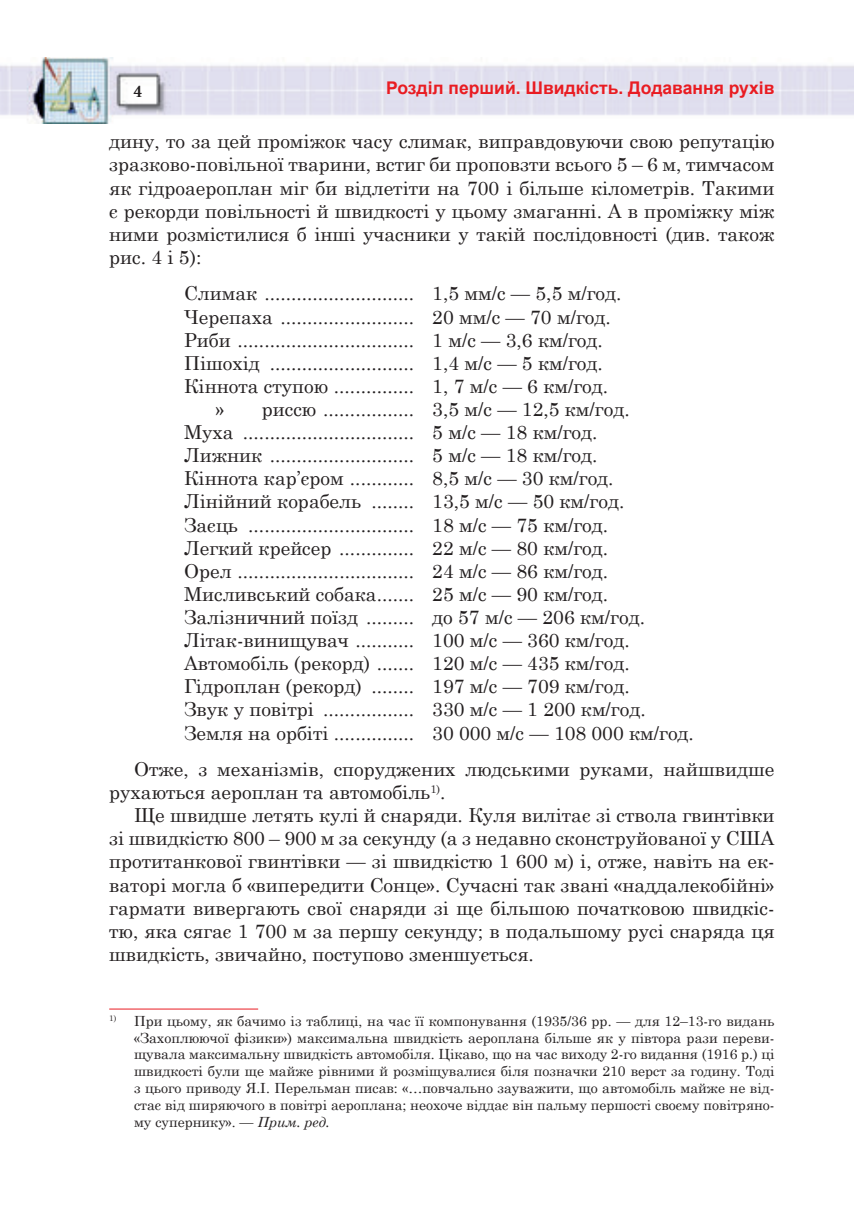
<style>
.page{position:relative;width:854px;height:1226px;background:#fff}
.page>*{position:absolute;margin:0;border:0;box-sizing:border-box;transform-origin:0 0}
.Text__centre{font:19.25px "Century Schoolbook";color:#231f20}
.Text{font:19.25px/23.1px "Century Schoolbook";color:#231f20;text-align:justify}
.t1{font:700 17.5px "Arial";color:#e91c22}
.t2{font:700 17.5px "Minion Cyrillic";color:#231f20}
.Виноска{font:14px/16.8px "Century Schoolbook";color:#231f20;text-align:justify}
.s1{font-style:italic}
</style>
<div class="page">
<img style="left:0;top:57px;width:852px;height:66px">
<hr style="left:109px;top:1008px;width:149px;height:1px;background:#e91c22">
<p class="t2" style="left:134px;top:81px;width:10px">4</p>
<p class="t1" style="left:386px;top:76px;width:389px">Розділ перший. Швидкість. Додавання рухів</p>
<p class="Text" style="left:109px;top:128px;width:666px">дину, то за цей проміжок часу слимак, виправдовуючи свою репутацію зразково-повільної тварини, встиг би проповзти всього 5 – 6 м, тимчасом як гідроаероплан міг би відлетіти на 700 і більше кілометрів. Такими є рекорди повільності й швидкості у цьому змаганні. А в проміжку між ними розмістилися б інші учасники у такій послідовності (див. також рис. 4 і 5):</p>
<p class="Text__centre" style="left:184px;top:277px;width:232px">Слимак ............................</p>
<p class="Text__centre" style="left:184px;top:300px;width:232px">Черепаха .........................</p>
<p class="Text__centre" style="left:184px;top:323px;width:232px">Риби .................................</p>
<p class="Text__centre" style="left:184px;top:346px;width:232px">Пішохід ...........................</p>
<p class="Text__centre" style="left:184px;top:370px;width:232px">Кіннота ступою ...............</p>
<p class="Text__centre" style="left:216px;top:393px;width:199px">» риссю .................</p>
<p class="Text__centre" style="left:184px;top:416px;width:232px">Муха ................................</p>
<p class="Text__centre" style="left:184px;top:439px;width:232px">Лижник ...........................</p>
<p class="Text__centre" style="left:184px;top:462px;width:232px">Кіннота кар’єром ............</p>
<p class="Text__centre" style="left:184px;top:485px;width:232px">Лінійний корабель ........</p>
<p class="Text__centre" style="left:184px;top:508px;width:232px">Заєць ...............................</p>
<p class="Text__centre" style="left:184px;top:531px;width:232px">Легкий крейсер ..............</p>
<p class="Text__centre" style="left:184px;top:554px;width:232px">Орел .................................</p>
<p class="Text__centre" style="left:184px;top:577px;width:231px">Мисливський собака.......</p>
<p class="Text__centre" style="left:184px;top:601px;width:231px">Залізничний поїзд .........</p>
<p class="Text__centre" style="left:184px;top:624px;width:232px">Літак-винищувач ...........</p>
<p class="Text__centre" style="left:184px;top:647px;width:232px">Автомобіль (рекорд) .......</p>
<p class="Text__centre" style="left:184px;top:670px;width:232px">Гідроплан (рекорд) ........</p>
<p class="Text__centre" style="left:184px;top:693px;width:232px">Звук у повітрі .................</p>
<p class="Text__centre" style="left:184px;top:716px;width:232px">Земля на орбіті ...............</p>
<p class="Text__centre" style="left:432px;top:277px;width:191px">1,5 мм/с — 5,5 м/год.</p>
<p class="Text__centre" style="left:432px;top:300px;width:180px">20 мм/с — 70 м/год.</p>
<p class="Text__centre" style="left:432px;top:323px;width:172px">1 м/с — 3,6 км/год.</p>
<p class="Text__centre" style="left:432px;top:346px;width:172px">1,4 м/с — 5 км/год.</p>
<p class="Text__centre" style="left:432px;top:370px;width:177px">1, 7 м/с — 6 км/год.</p>
<p class="Text__centre" style="left:432px;top:393px;width:199px">3,5 м/с — 12,5 км/год.</p>
<p class="Text__centre" style="left:432px;top:416px;width:167px">5 м/с — 18 км/год.</p>
<p class="Text__centre" style="left:432px;top:439px;width:167px">5 м/с — 18 км/год.</p>
<p class="Text__centre" style="left:432px;top:462px;width:183px">8,5 м/с — 30 км/год.</p>
<p class="Text__centre" style="left:432px;top:485px;width:193px">13,5 м/с — 50 км/год.</p>
<p class="Text__centre" style="left:432px;top:508px;width:177px">18 м/с — 75 км/год.</p>
<p class="Text__centre" style="left:432px;top:531px;width:177px">22 м/с — 80 км/год.</p>
<p class="Text__centre" style="left:432px;top:554px;width:177px">24 м/с — 86 км/год.</p>
<p class="Text__centre" style="left:432px;top:577px;width:177px">25 м/с — 90 км/год.</p>
<p class="Text__centre" style="left:432px;top:601px;width:214px">до 57 м/с — 206 км/год.</p>
<p class="Text__centre" style="left:432px;top:624px;width:199px">100 м/с — 360 км/год.</p>
<p class="Text__centre" style="left:432px;top:647px;width:199px">120 м/с — 435 км/год.</p>
<p class="Text__centre" style="left:432px;top:670px;width:199px">197 м/с — 709 км/год.</p>
<p class="Text__centre" style="left:432px;top:693px;width:215px">330 м/с — 1 200 км/год.</p>
<p class="Text__centre" style="left:432px;top:716px;width:263px">30 000 м/с — 108 000 км/год.</p>
<p class="Text" style="left:109px;top:755px;width:666px;text-indent:25px">Отже, з механізмів, споруджених людськими руками, найшвидше рухаються аероплан та автомобіль<sup>1)</sup>.</p>
<p class="Text" style="left:109px;top:802px;width:666px;text-indent:25px">Ще швидше летять кулі й снаряди. Куля вилітає зі ствола гвинтівки зі швидкістю 800 – 900 м за секунду (а з недавно сконструйованої у США протитанкової гвинтівки — зі швидкістю 1 600 м) і, отже, навіть на ек&shy;ваторі могла б «випередити Сонце». Сучасні так звані «наддалекобійні» гармати вивергають свої снаряди зі ще більшою початковою швидкіс&shy;тю, яка сягає 1 700 м за першу секунду; в подальшому русі снаряда ця швидкість, звичайно, поступово зменшується.</p>
<p class="Виноска" style="left:134px;top:1011px;width:641px;text-indent:-25px"><sup>1)</sup> При цьому, як бачимо із таблиці, на час її компонування (1935/36 рр. — для 12–13-го видань «Захоплюючої фізики») максимальна швидкість аероплана більше як у півтора рази переви&shy;щувала максимальну швидкість автомобіля. Цікаво, що на час виходу 2-го видання (1916 р.) ці швидкості були ще майже рівними й розміщувалися біля позначки 210 верст за годину. Тоді з цього приводу Я.І. Перельман писав: «…повчально зауважити, що автомобіль майже не від&shy;стає від ширяючого в повітрі аероплана; неохоче віддає він пальму першості своєму повітряно&shy;му супернику». — <span class="s1">Прим. ред.</span></p>
</div>
